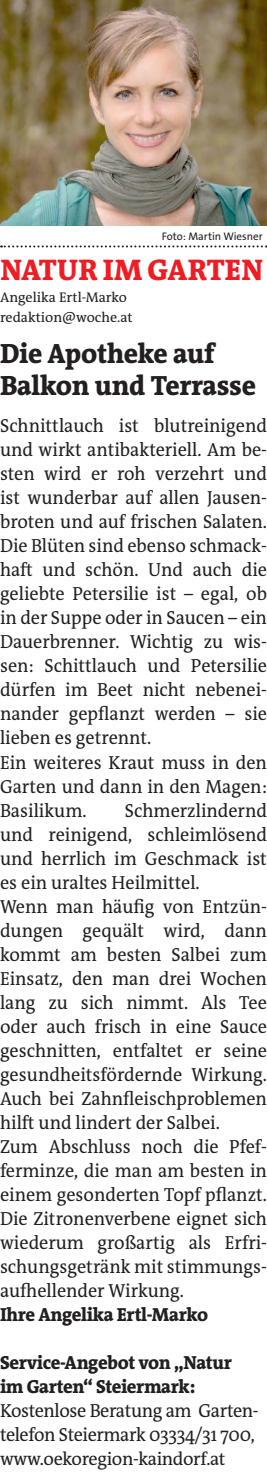
<style>
.page{position:relative;width:267px;height:1475px;background:#fff}
.page>*{position:absolute;margin:0;border:0;box-sizing:border-box;transform-origin:0 0}
.t1{font:800 30px "The RM Antiqua";letter-spacing:.005em;color:#ee1d23}
.t2{font:800 28px/32px "The RM Antiqua";letter-spacing:-.01em;color:#231f20;scale:.95 1}
.t3{font:19px/24px "The RM Antiqua";color:#231f20;scale:.95 1}
.t4{font:800 19px/24px "The RM Antiqua";letter-spacing:-.02em;color:#231f20;scale:.95 1}
.t5{font:19px/24px "The RM Antiqua";letter-spacing:-.02em;color:#231f20;scale:.95 1}
.t6{font:18.4px "The RM Antiqua";letter-spacing:-.02em;color:#231f20}
.t7{font:14px/20px "The RM Antiqua";color:#231f20}
.t8{font:11px "The Sans Os F";color:#231f20}
</style>
<div class="page">
<svg style="left:1px;top:245px;width:265px;height:2px"></svg>
<img style="left:0;top:0;width:266px;height:225px">
<p class="t8" style="left:161px;top:229px;width:102px">Foto: Martin Wiesner</p>
<h1 class="t1" style="left:1px;top:250px;width:263px">NATUR IM GARTEN</h1>
<p class="t7" style="left:0;top:287px;width:134px">Angelika Ertl-Marko redaktion@woche.at</p>
<h2 class="t2" style="left:0;top:338px;width:271px">Die Apotheke auf<br>Balkon und Terrasse</h2>
<p class="t3" style="left:0;top:414px;width:282px">Schnittlauch ist blutreinigend und wirkt antibakteriell. Am be&shy;sten wird er roh verzehrt und ist wunderbar auf allen Jausen&shy;broten und auf frischen Salaten.<br>Die Blüten sind ebenso schmack&shy;haft und schön. Und auch die geliebte Petersilie ist – egal, ob in der Suppe oder in Saucen – ein<br>Dauerbrenner. Wichtig zu wis&shy;sen: Schittlauch und Petersilie dürfen im Beet nicht nebenei&shy;nander gepflanzt werden – sie lieben es getrennt.<br>Ein weiteres Kraut muss in den<br>Garten und dann in den Magen:<br>Basilikum.</p>
<p class="t3" style="left:0;top:798px;width:282px;text-indent:125px">Schmerzlindernd und reinigend, schleimlösend und herrlich im Geschmack ist es ein uraltes Heilmittel.<br>Wenn man häufig von Entzün&shy;dungen gequält wird, dann kommt am besten Salbei zum<br>Einsatz, den man drei Wochen lang zu sich nimmt. Als Tee oder auch frisch in eine Sauce geschnitten, entfaltet er seine gesundheitsfördernde Wirkung.<br>Auch bei Zahnfleischproblemen hilft und lindert der Salbei.<br>Zum Abschluss noch die Pfef&shy;ferminze, die man am besten in einem gesonderten Topf pflanzt.<br>Die Zitronenverbene eignet sich wiederum großartig als Erfri&shy;schungsgetränk mit stimmungs&shy;aufhellender Wirkung.</p>
<p class="t4" style="left:0;top:1302px;width:220px">Ihre Angelika Ertl-Marko</p>
<p class="t4" style="left:0;top:1350px;width:245px">Service-Angebot von „Natur im Garten“ Steiermark:</p>
<p class="t5" style="left:0;top:1398px;width:273px">Kostenlose Beratung am Garten&shy;telefon Steiermark 03334/31 700,</p>
<p class="t6" style="left:0;top:1446px;width:227px">www.oekoregion-kaindorf.at</p>
</div>
